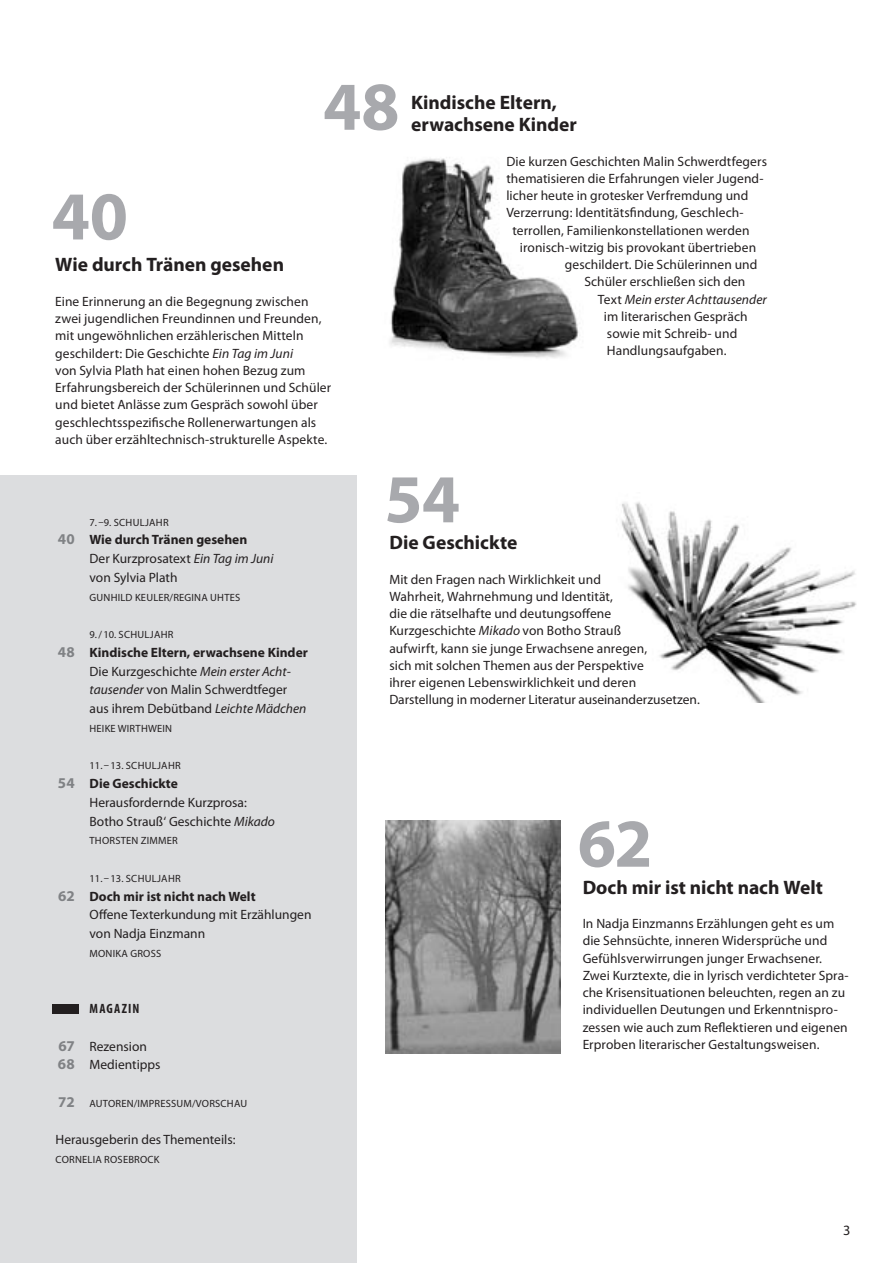
<style>
.page{position:relative;width:893px;height:1263px;background:#fff}
.page>*{position:absolute;margin:0;border:0;box-sizing:border-box;transform-origin:0 0}
.t1{font:700 69px "Myriad Pro";letter-spacing:-.01em;color:#a8a9ad}
.t2{font:700 19.5px/22.5px "Myriad Pro";color:#231f20}
.t3{font:14.25px "Myriad Pro";color:#231f20}
.t4{font:13.5px/17.2px "Myriad Pro";letter-spacing:.005em;color:#231f20}
.t5{font:italic 13.5px "Myriad Pro";letter-spacing:.005em;color:#231f20}
.t6{font:700 condensed 13.5px "Myriad Pro";letter-spacing:.09em;color:#231f20}
.t7{font:10.5px "Myriad Pro";letter-spacing:.02em;color:#231f20}
.s1{font-style:normal}
.s2{font-style:italic}
.s3{font-weight:700;font-size:15px;color:#808285}
.s4{font-weight:700}
</style>
<div class="page">
<div style="left:0;top:475px;width:357px;height:788px;background:#dcdddf"></div>
<div style="left:53px;top:1004px;width:26px;height:9px;background:#231f20"></div>
<img style="left:385px;top:821px;width:176px;height:232px">
<img style="left:390px;top:158px;width:190px;height:200px">
<img style="left:621px;top:502px;width:236px;height:200px">
<h1 class="t1" style="left:323px;top:62px;width:78px">48</h1>
<h2 class="t2" style="left:411px;top:90px;width:167px">Kindische Eltern, erwachsene Kinder</h2>
<p class="t4" style="left:506px;top:152px;width:262px">Die kurzen Geschichten Malin Schwerdtfegers</p>
<p class="t4" style="left:506px;top:169px;width:259px">thematisieren die Erfahrungen vieler Jugend-</p>
<p class="t4" style="left:506px;top:187px;width:243px">licher heute in grotesker Verfremdung und</p>
<p class="t4" style="left:506px;top:204px;width:239px">Verzerrung: Identitätsfindung, Geschlech-</p>
<p class="t4" style="left:512px;top:221px;width:239px">terrollen, Familienkonstellationen werden</p>
<p class="t4" style="left:520px;top:238px;width:238px">ironisch-witzig bis provokant übertrieben</p>
<p class="t4" style="left:565px;top:256px;width:194px">geschildert. Die Schülerinnen und</p>
<p class="t4" style="left:584px;top:273px;width:163px">Schüler erschließen sich den</p>
<p class="t5" style="left:598px;top:291px;width:170px"><span class="s1">Text</span> Mein erster Achttausender</p>
<p class="t4" style="left:604px;top:307px;width:145px">im literarischen Gespräch</p>
<p class="t4" style="left:607px;top:325px;width:132px">sowie mit Schreib- und</p>
<p class="t4" style="left:607px;top:342px;width:121px">Handlungsaufgaben.</p>
<h1 class="t1" style="left:52px;top:171px;width:78px">40</h1>
<h2 class="t2" style="left:55px;top:253px;width:230px">Wie durch Tränen gesehen</h2>
<p class="t4" style="left:55px;top:293px;width:277px">Eine Erinnerung an die Begegnung zwischen zwei jugendlichen Freundinnen und Freunden, mit ungewöhnlichen erzählerischen Mitteln geschildert: Die Geschichte <span class="s2">Ein Tag im Juni<br></span>von Sylvia Plath hat einen hohen Bezug zum Erfahrungsbereich der Schülerinnen und Schüler und bietet Anlässe zum Gespräch sowohl über geschlechtsspezifische Rollenerwartungen als auch über erzähltechnisch-strukturelle Aspekte.</p>
<p class="t7" style="left:90px;top:516px;width:81px">7. –9. SCHULJAHR</p>
<p class="t4" style="left:90px;top:530px;width:185px;line-height:18.8px;text-indent:-32px"><span class="s3">40</span> <span class="s4">Wie durch Tränen gesehen<br></span>Der Kurzprosatext <span class="s2">Ein Tag im Juni </span>von Sylvia Plath</p>
<p class="t7" style="left:90px;top:591px;width:152px">GUNHILD KEULER/REGINA UHTES</p>
<p class="t7" style="left:90px;top:628px;width:85px">9. / 10. SCHULJAHR</p>
<p class="t4" style="left:90px;top:643px;width:220px;line-height:18.8px;text-indent:-32px"><span class="s3">48</span> <span class="s4">Kindische Eltern, erwachsene Kinder </span>Die Kurzgeschichte <span class="s2">Mein erster Acht&shy;tausender</span> von Malin Schwerdtfeger aus ihrem Debütband <span class="s2">Leichte Mädchen</span></p>
<p class="t7" style="left:90px;top:722px;width:84px">HEIKE WIRTHWEIN</p>
<p class="t7" style="left:90px;top:759px;width:93px">11. – 13. SCHULJAHR</p>
<p class="t4" style="left:90px;top:774px;width:187px;line-height:18.8px;text-indent:-32px"><span class="s3">54</span> <span class="s4">Die Geschickte<br></span>Herausfordernde Kurzprosa:<br>Botho Strauß‘ Geschichte <span class="s2">Mikado</span></p>
<p class="t7" style="left:90px;top:834px;width:90px">THORSTEN ZIMMER</p>
<p class="t7" style="left:90px;top:872px;width:93px">11. – 13. SCHULJAHR</p>
<p class="t4" style="left:90px;top:887px;width:223px;line-height:18.8px;text-indent:-31px"><span class="s3">62</span> <span class="s4">Doch mir ist nicht nach Welt<br></span>Offene Texterkundung mit Erzählungen von Nadja Einzmann</p>
<p class="t7" style="left:90px;top:947px;width:73px">MONIKA GROSS</p>
<p class="t6" style="left:90px;top:1001px;width:51px">MAGAZIN</p>
<p class="t4" style="left:58px;top:1037px;width:104px;line-height:18.8px"><span class="s3">67</span> Rezension<br><span class="s3">68</span> Medientipps</p>
<p class="t7" style="left:58px;top:1097px;width:191px"><span class="s3">72</span> AUTOREN/IMPRESSUM/VORSCHAU</p>
<p class="t4" style="left:56px;top:1131px;width:181px">Herausgeberin des Thementeils:</p>
<p class="t7" style="left:56px;top:1153px;width:105px">CORNELIA ROSEBROCK</p>
<h1 class="t1" style="left:384px;top:454px;width:77px">54</h1>
<h2 class="t2" style="left:389px;top:531px;width:129px">Die Geschickte</h2>
<p class="t4" style="left:389px;top:570px;width:312px">Mit den Fragen nach Wirklichkeit und<br>Wahrheit, Wahrnehmung und Identität,<br>die die rätselhafte und deutungsoffene Kurzgeschichte <span class="s2">Mikado</span> von Botho Strauß<br>aufwirft, kann sie junge Erwachsene anregen,<br>sich mit solchen Themen aus der Perspektive<br>ihrer eigenen Lebenswirklichkeit und deren Darstellung in moderner Literatur auseinanderzusetzen.</p>
<h1 class="t1" style="left:578px;top:798px;width:76px">62</h1>
<h2 class="t2" style="left:583px;top:875px;width:242px">Doch mir ist nicht nach Welt</h2>
<p class="t4" style="left:583px;top:915px;width:267px">In Nadja Einzmanns Erzählungen geht es um die Sehnsüchte, inneren Widersprüche und Gefühlsverwirrungen junger Erwachsener.<br>Zwei Kurztexte, die in lyrisch verdichteter Spra&shy;che Krisensituationen beleuchten, regen an zu individuellen Deutungen und Erkenntnispro&shy;zessen wie auch zum Reflektieren und eigenen Erproben literarischer Gestaltungsweisen.</p>
<p class="t3" style="left:843px;top:1222px;width:9px">3</p>
</div>
